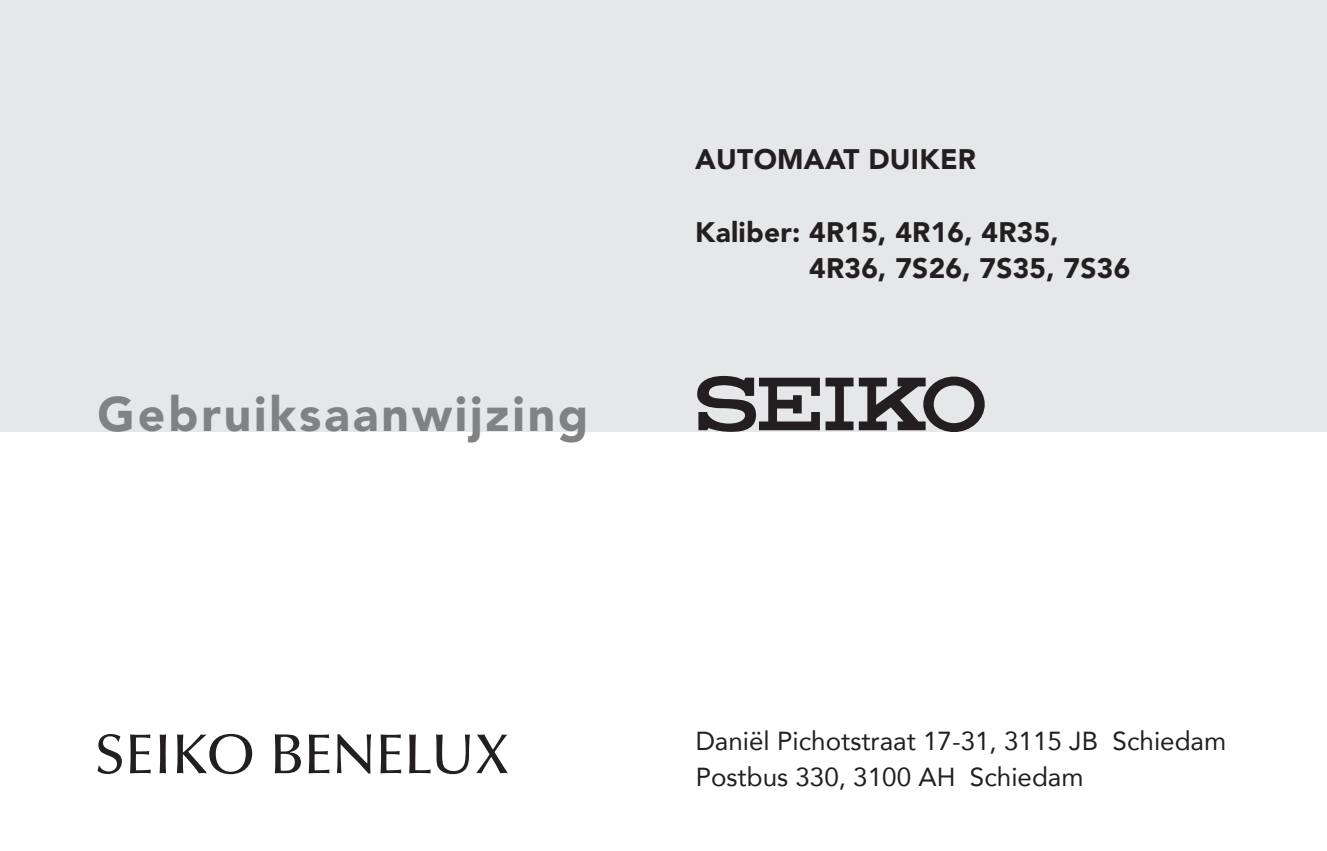
<style>
.page{position:relative;width:1327px;height:851px;background:#fff}
.page>*{position:absolute;margin:0;border:0;box-sizing:border-box;transform-origin:0 0}
.heading_1{font:900 48px "Avenir LT Std";letter-spacing:.06em;color:#808285}
.Box_kop{font:900 28px/36.4px "Avenir LT Std";letter-spacing:.01em;color:#231f20}
.Body{font:26px "Avenir";color:#231f20}
</style>
<div class="page">
<div style="left:0;top:0;width:1327px;height:431px;background:#e6e7e9"></div>
<svg style="left:859px;top:376px;width:125px;height:56px"></svg>
<svg style="left:697px;top:376px;width:156px;height:56px"></svg>
<svg style="left:98px;top:734px;width:24px;height:39px"></svg>
<svg style="left:130px;top:734px;width:21px;height:39px"></svg>
<svg style="left:160px;top:734px;width:6px;height:39px"></svg>
<svg style="left:177px;top:733px;width:75px;height:41px"></svg>
<svg style="left:275px;top:734px;width:26px;height:39px"></svg>
<svg style="left:309px;top:734px;width:20px;height:39px"></svg>
<svg style="left:337px;top:734px;width:34px;height:39px"></svg>
<svg style="left:380px;top:734px;width:21px;height:39px"></svg>
<svg style="left:409px;top:734px;width:61px;height:40px"></svg>
<svg style="left:476px;top:734px;width:32px;height:39px"></svg>
<p class="heading_1" style="left:98px;top:385px;width:492px">Gebruiksaanwijzing</p>
<p class="Box_kop" style="left:695px;top:141px;width:282px">AUTOMAAT DUIKER</p>
<p class="Box_kop" style="left:809px;top:213px;width:322px;text-indent:-114px">Kaliber: 4R15, 4R16, 4R35,<br>4R36, 7S26, 7S35, 7S36</p>
<p class="Body" style="left:695px;top:720px;width:532px">Daniël Pichotstraat 17-31, 3115 JB Schiedam</p>
<p class="Body" style="left:695px;top:756px;width:389px">Postbus 330, 3100 AH Schiedam</p>
</div>
